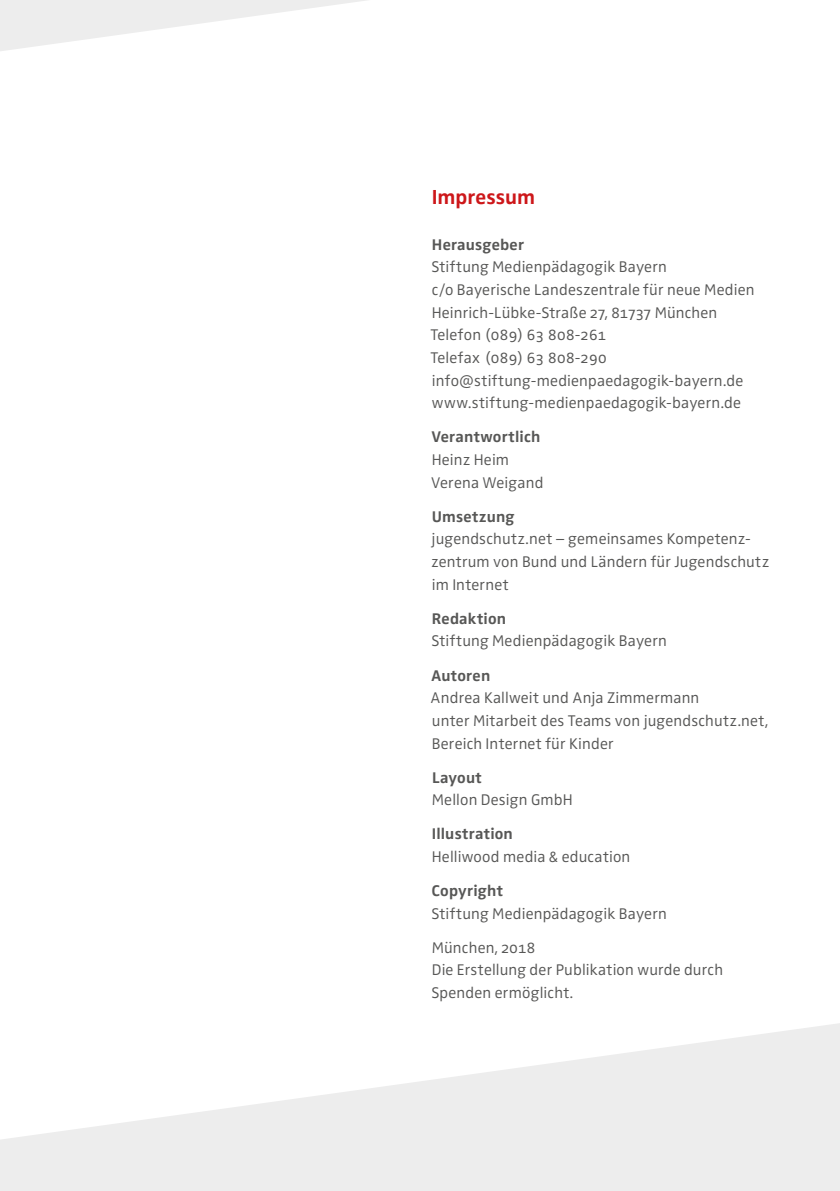
<style>
.page{position:relative;width:840px;height:1191px;background:#fff}
.page>*{position:absolute;margin:0;border:0;box-sizing:border-box;transform-origin:0 0}
.t1{font:700 21px "Zwo OT";color:#cd171a}
.t2{font:300 16px/22.6px "Zwo OT";letter-spacing:.01em;color:#575756}
.t3{font:700 16px "Zwo OT";letter-spacing:.01em;color:#575756}
</style>
<div class="page">
<svg style="left:0;top:1023px;width:839px;height:168px;fill:#ededed"></svg>
<svg style="left:0;top:0;width:367px;height:51px;fill:#ededed"></svg>
<h1 class="t1" style="left:431px;top:185px;width:105px">Impressum</h1>
<p class="t3" style="left:431px;top:235px;width:94px">Herausgeber</p>
<p class="t2" style="left:430px;top:256px;width:325px">Stiftung Medienpädagogik Bayern<br>c/o Bayerische Landeszentrale für neue Medien Heinrich-Lübke-Straße 27, 81737 München Telefon (089) 63 808-261<br>Telefax (089) 63 808-290 info@stiftung-medienpaedagogik-bayern.de www.stiftung-medienpaedagogik-bayern.de</p>
<p class="t3" style="left:431px;top:427px;width:110px">Verantwortlich</p>
<p class="t2" style="left:431px;top:449px;width:114px">Heinz Heim<br>Verena Weigand</p>
<p class="t3" style="left:431px;top:507px;width:84px">Umsetzung</p>
<p class="t2" style="left:431px;top:528px;width:340px">jugendschutz.net – gemeinsames Kompetenz&shy;zentrum von Bund und Ländern für Jugendschutz im Internet</p>
<p class="t3" style="left:432px;top:609px;width:76px">Redaktion</p>
<p class="t2" style="left:431px;top:630px;width:237px">Stiftung Medienpädagogik Bayern</p>
<p class="t3" style="left:431px;top:666px;width:61px">Autoren</p>
<p class="t2" style="left:430px;top:687px;width:339px">Andrea Kallweit und Anja Zimmermann<br>unter Mitarbeit des Teams von jugendschutz.net,<br>Bereich Internet für Kinder</p>
<p class="t3" style="left:432px;top:768px;width:51px">Layout</p>
<p class="t2" style="left:431px;top:789px;width:142px">Mellon Design GmbH</p>
<p class="t3" style="left:432px;top:824px;width:82px">Illustration</p>
<p class="t2" style="left:431px;top:845px;width:200px">Helliwood media &amp; education</p>
<p class="t3" style="left:431px;top:881px;width:72px">Copyright</p>
<p class="t2" style="left:431px;top:896px;width:237px;line-height:34px">Stiftung Medienpädagogik Bayern<br>München, 2018</p>
<p class="t2" style="left:431px;top:959px;width:293px">Die Erstellung der Publikation wurde durch<br>Spenden ermöglicht.</p>
</div>
